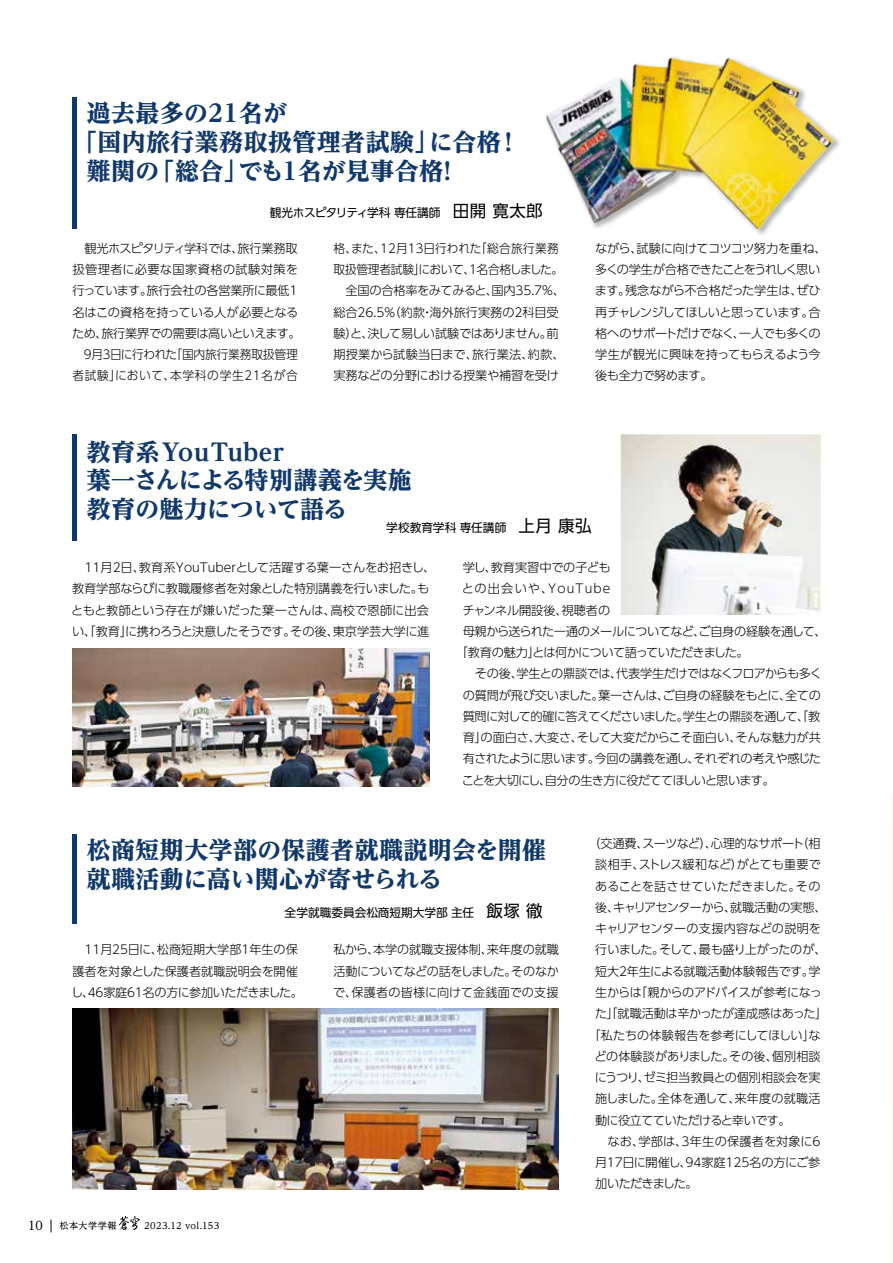
<style>
.page{position:relative;width:893px;height:1263px;background:#fff}
.page>*{position:absolute;margin:0;border:0;box-sizing:border-box;transform-origin:0 0}
.t1{font:800 23.85px/28.7px "UD Reimin Pro";letter-spacing:.02em;color:#10386b}
.t2{font:800 23.85px/28.7px "UD Reimin Pro";letter-spacing:-.01em;color:#10386b}
.t3{font:300 12.15px/21.3px "UD Shin Go Pro";letter-spacing:-.02em;color:#000}
.t4{font:300 12.15px/21.3px "UD Shin Go Pro";letter-spacing:-.04em;color:#000}
.t5{font:300 12.15px/21.3px "UD Shin Go Pro";letter-spacing:-.02em;color:#000;scale:.96 1}
.t6{font:300 12.15px "UD Shin Go Pro";letter-spacing:-.05em;color:#000}
.t7{font:300 12.15px "UD Shin Go Pro";letter-spacing:-.06em;color:#000}
.t8{font:300 12.15px "UD Shin Go Pro";letter-spacing:-.055em;color:#000}
.t9{font:300 12.15px "UD Shin Go Pro";letter-spacing:.015em;color:#000}
.t10{font:300 12.15px "UD Shin Go Pro";letter-spacing:-.085em;color:#000}
.t11{font:300 12.15px "UD Shin Go Pro";letter-spacing:.01em;color:#000}
.t12{font:300 12.15px "UD Shin Go Pro";letter-spacing:.095em;color:#000}
.t13{font:300 12.15px "UD Shin Go Pro";letter-spacing:-.07em;color:#000}
.t14{font:500 12px "UD Reimin Pro";color:#000}
.t15{font:11.7px "UD Shin Go Pro";letter-spacing:-.01em;color:#000}
.t16{font:11.7px "UD Shin Go Pro";letter-spacing:-.04em;color:#000}
.t17{font:500 9px "UD Reimin Pro";letter-spacing:.045em;color:#000}
.s1{font-size:16.5px}
</style>
<div class="page">
<hr style="left:892px;top:794px;width:1px;height:469px;background:#fbf2ed">
<hr style="left:892px;top:0;width:1px;height:816px;background:#f8f6ef">
<hr style="left:72px;top:434px;width:4px;height:106px;background:#10386b">
<hr style="left:72px;top:97px;width:4px;height:132px;background:#10386b">
<img style="left:546px;top:57px;width:294px;height:178px">
<img style="left:72px;top:648px;width:357px;height:139px">
<img style="left:621px;top:434px;width:200px;height:181px">
<img style="left:72px;top:1008px;width:487px;height:181px">
<hr style="left:72px;top:833px;width:4px;height:90px;background:#10386b">
<svg style="left:119px;top:1216px;width:21px;height:14px"></svg>
<svg style="left:51px;top:1219px;width:1px;height:13px"></svg>
<h1 class="t1" style="left:87px;top:99px;width:202px">過去最多の21名が</h1>
<h1 class="t1" style="left:73px;top:127px;width:449px">「国内旅行業務取扱管理者試験」に合格！</h1>
<h1 class="t1" style="left:87px;top:156px;width:374px">難関の「総合」でも1名が見事合格！</h1>
<p class="t16" style="left:270px;top:203px;width:275px">観光ホスピタリティ学科 専任講師 <span class="s1">田開寛太郎</span></p>
<p class="t3" style="left:72px;top:237px;width:230px">　観光ホスピタリティ学科では、旅行業務取扱管理者に必要な国家資格の試験対策を行っています。旅行会社の各営業所に最低1名はこの資格を持っている人が必要となるため、旅行業界での需要は高いといえます。　9月3日に行われた「国内旅行業務取扱管理者試験」において、本学科の学生21名が合</p>
<p class="t5" style="left:333px;top:237px;width:243px">格、また、12月13日行われた「総合旅行業務取扱管理者試験」において、1名合格しました。　全国の合格率をみてみると、国内35.7%、総合26.5%（約款・海外旅行実務の2科目受験）と、決して易しい試験ではありません。前期授業から試験当日まで、旅行業法、約款、実務などの分野における授業や補習を受け</p>
<p class="t4" style="left:595px;top:237px;width:233px">ながら、試験に向けてコツコツ努力を重ね、多くの学生が合格できたことをうれしく思います。残念ながら不合格だった学生は、ぜひ再チャレンジしてほしいと思っています。合格へのサポートだけでなく、一人でも多くの学生が観光に興味を持ってもらえるよう今後も全力で努めます。</p>
<h1 class="t2" style="left:87px;top:437px;width:326px">教育系YouTuber<br>葉一さんによる特別講義を実施教育の魅力について語る</h1>
<p class="t15" style="left:386px;top:518px;width:207px">学校教育学科 専任講師 <span class="s1">上月康弘</span></p>
<p class="t3" style="left:71px;top:556px;width:366px">　11月2日、教育系YouTuberとして活躍する葉一さんをお招きし、教育学部ならびに教職履修者を対象とした特別講義を行いました。もともと教師という存在が嫌いだった葉一さんは、高校で恩師に出会い、「教育」に携わろうと決意したそうです。その後、東京学芸大学に進</p>
<p class="t3" style="left:463px;top:556px;width:149px">学し、教育実習中での子ども</p>
<p class="t12" style="left:462px;top:579px;width:150px">との出会いや、YouTube</p>
<p class="t3" style="left:462px;top:599px;width:149px">チャンネル開設後、視聴者の</p>
<p class="t6" style="left:463px;top:621px;width:366px">母親から送られた一通のメールについてなど、ご自身の経験を通して、</p>
<p class="t4" style="left:456px;top:641px;width:294px">「教育の魅力」とは何かについて語っていただきました。</p>
<p class="t8" style="left:463px;top:664px;width:361px">　その後、学生との鼎談では、代表学生だけではなくフロアからも多く</p>
<p class="t3" style="left:463px;top:684px;width:360px">の質問が飛び交いました。葉一さんは、ご自身の経験をもとに、全ての</p>
<p class="t7" style="left:463px;top:706px;width:359px">質問に対して的確に答えてくださいました。学生との鼎談を通して、「教</p>
<p class="t3" style="left:463px;top:726px;width:360px">育」の面白さ、大変さ、そして大変だからこそ面白い、そんな魅力が共</p>
<p class="t6" style="left:463px;top:749px;width:360px">有されたように思います。今回の講義を通し、それぞれの考えや感じた</p>
<p class="t7" style="left:462px;top:770px;width:314px">ことを大切にし、自分の生き方に役だててほしいと思います。</p>
<h1 class="t1" style="left:87px;top:836px;width:461px">松商短期大学部の保護者就職説明会を開催就職活動に高い関心が寄せられる</h1>
<p class="t15" style="left:285px;top:903px;width:260px">全学就職委員会松商短期大学部 主任 <span class="s1">飯塚徹</span></p>
<p class="t3" style="left:71px;top:939px;width:233px">　11月25日に、松商短期大学部1年生の保護者を対象とした保護者就職説明会を開催し、46家庭61名の方に参加いただきました。</p>
<p class="t3" style="left:333px;top:939px;width:227px;text-align:justify">私から、本学の就職支援体制、来年度の就職活動についてなどの話をしました。そのなかで、保護者の皆様に向けて金銭面での支援</p>
<p class="t14" style="left:28px;top:1215px;width:16px">10</p>
<p class="t17" style="left:60px;top:1218px;width:161px">松本大学学報　　　2023.12 vol.153</p>
<p class="t3" style="left:589px;top:832px;width:233px">（交通費、スーツなど）、心理的なサポート（相</p>
<p class="t3" style="left:595px;top:854px;width:227px">談相手、ストレス緩和など）がとても重要で</p>
<p class="t9" style="left:595px;top:876px;width:227px">あることを話させていただきました。その</p>
<p class="t3" style="left:595px;top:896px;width:233px">後、キャリアセンターから、就職活動の実態、</p>
<p class="t3" style="left:595px;top:917px;width:227px">キャリアセンターの支援内容などの説明を</p>
<p class="t10" style="left:595px;top:940px;width:233px">行いました。そして、最も盛り上がったのが、</p>
<p class="t3" style="left:595px;top:960px;width:227px">短大2年生による就職活動体験報告です。学</p>
<p class="t3" style="left:595px;top:981px;width:228px">生からは「親からのアドバイスが参考になっ</p>
<p class="t3" style="left:595px;top:1002px;width:234px">た」「就職活動は辛かったが達成感はあった」</p>
<p class="t3" style="left:589px;top:1024px;width:234px">「私たちの体験報告を参考にしてほしい」な</p>
<p class="t11" style="left:594px;top:1046px;width:228px">どの体験談がありました。その後、個別相談</p>
<p class="t3" style="left:595px;top:1066px;width:227px">にうつり、ゼミ担当教員との個別相談会を実</p>
<p class="t3" style="left:595px;top:1087px;width:227px">施しました。全体を通して、来年度の就職活</p>
<p class="t8" style="left:595px;top:1110px;width:197px">動に役立てていただけると幸いです。</p>
<p class="t9" style="left:595px;top:1131px;width:227px">　なお、学部は、3年生の保護者を対象に6</p>
<p class="t3" style="left:595px;top:1151px;width:227px">月17日に開催し、94家庭125名の方にご参</p>
<p class="t13" style="left:595px;top:1174px;width:104px">加いただきました。</p>
</div>
